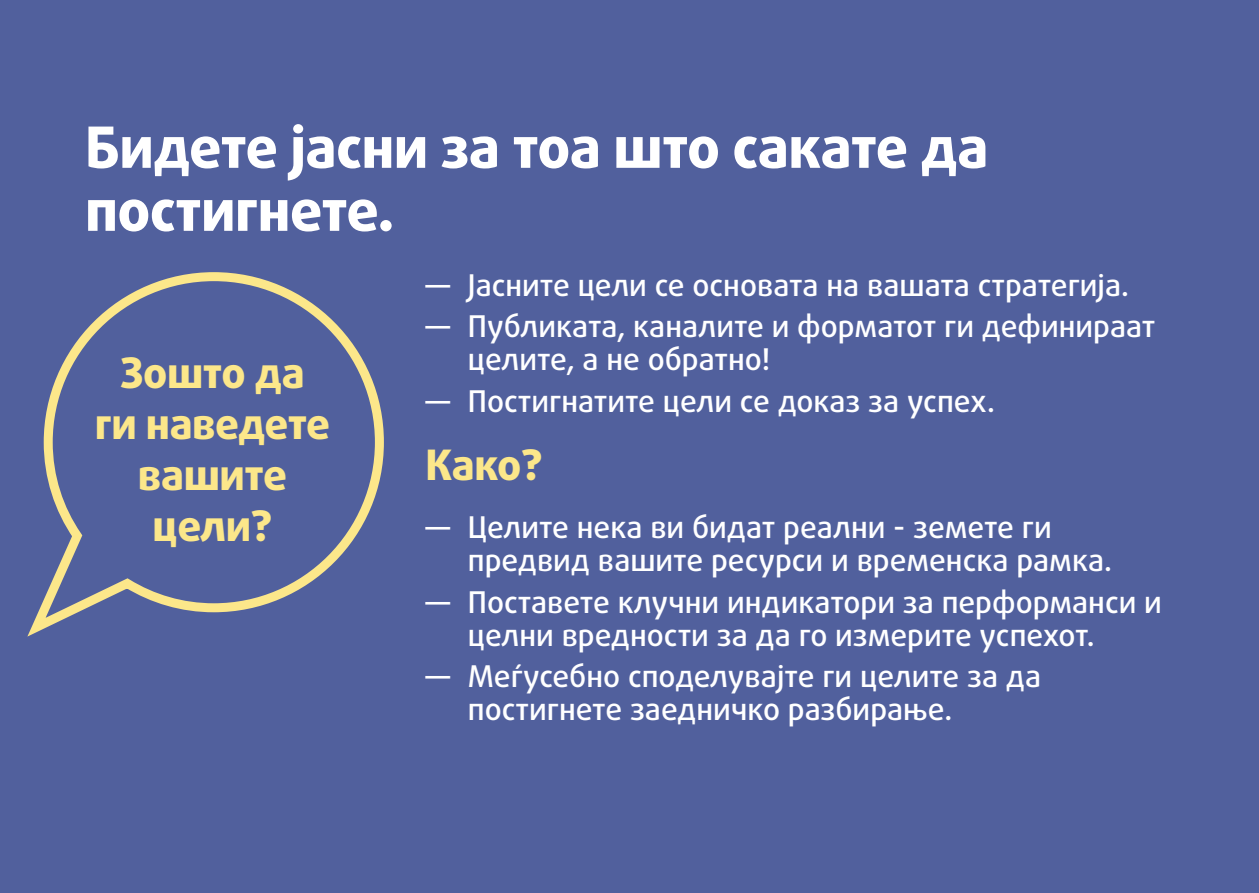
<style>
.page{position:relative;width:1259px;height:893px;background:#51609d}
.page>*{position:absolute;margin:0;border:0;box-sizing:border-box;transform-origin:0 0}
.Headline{font:800 57px/63px "Daxline Pro";letter-spacing:-.01em;color:#fff}
.Highlights_question{font:800 42px/51px "Daxline Pro";letter-spacing:-.01em;color:#fce78a;text-align:center}
.HOW{font:800 42px "Daxline Pro";color:#fce78a}
.t1{font:500 30px/33px "Daxline Pro";color:#fff}
</style>
<div class="page">
<svg style="left:27px;top:272px;width:357px;height:365px"></svg>
<p class="Headline" style="left:85px;top:116px;width:905px">Бидете јасни за тоа што сакате да постигнете.</p>
<p class="Highlights_question" style="left:95px;top:347px;width:237px">Зошто да ги наведете вашите цели?</p>
<p class="t1" style="left:425px;top:269px;width:705px">― Јасните цели се основата на вашата стратегија.</p>
<p class="t1" style="left:468px;top:310px;width:689px;text-indent:-43px">― Публиката, каналите и форматот ги дефинираат целите, а не обратно!</p>
<p class="t1" style="left:425px;top:385px;width:571px">― Постигнатите цели се доказ за успех.</p>
<p class="HOW" style="left:425px;top:437px;width:119px">Како?</p>
<p class="t1" style="left:468px;top:511px;width:646px;text-indent:-43px">― Целите нека ви бидат реални - земете ги предвид вашите ресурси и временска рамка.</p>
<p class="t1" style="left:468px;top:586px;width:695px;text-indent:-43px">― Поставете клучни индикатори за перформанси и целни вредности за да го измерите успехот.</p>
<p class="t1" style="left:468px;top:660px;width:575px;text-indent:-43px">― Меѓусебно споделувајте ги целите за да постигнете заедничко разбирање.</p>
</div>
